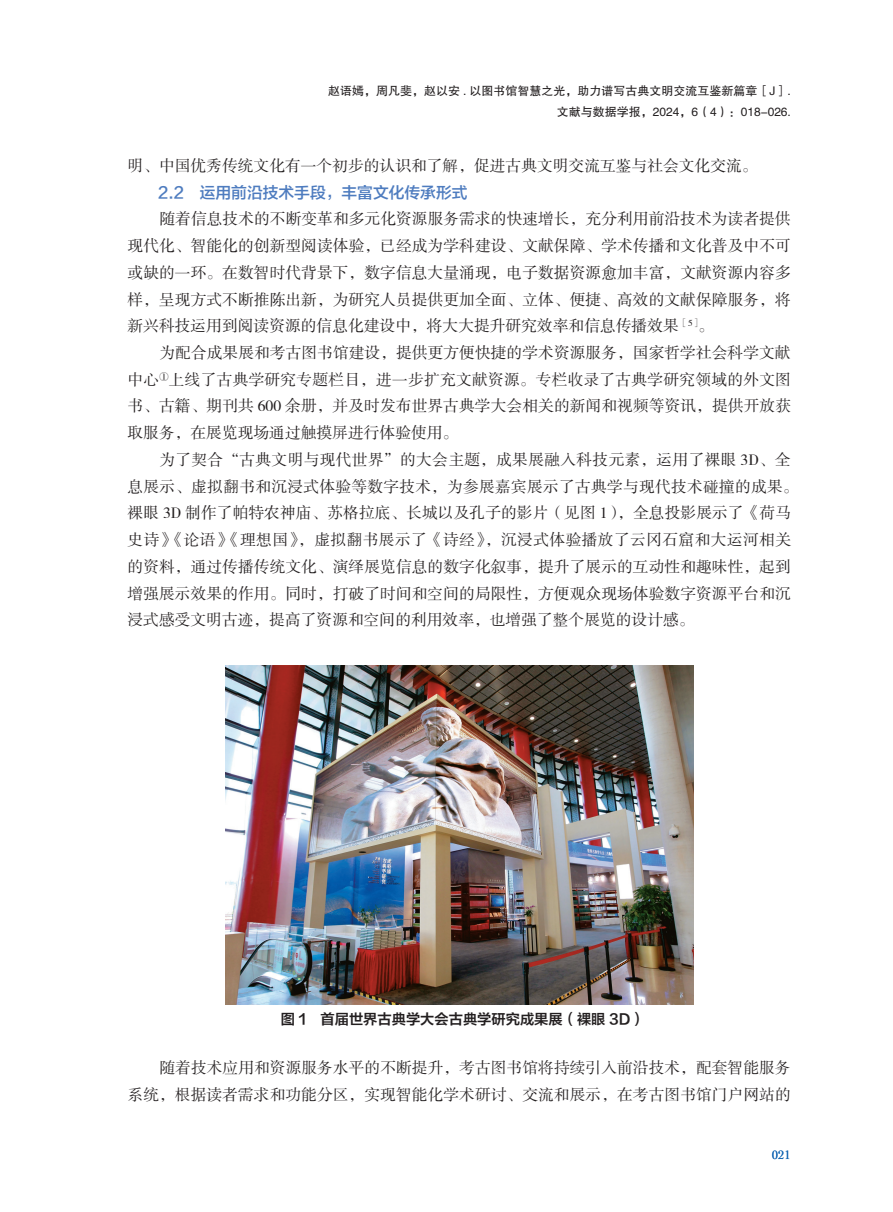
<style>
.page{position:relative;width:893px;height:1212px;background:#fff}
.page>*{position:absolute;margin:0;border:0;box-sizing:border-box;transform-origin:0 0}
.t1{font:15.75px/26.7px "FZSSK GBK1 0";letter-spacing:.005em;color:#231f20;text-align:justify}
.t2{font:15.75px "FZLTZHK GBK1 0";color:#4e7cbf}
.t3{font:14.25px "FZLTZCHK GBK1 0";color:#231f20}
.t4{font:12.75px "Cochin";color:#1768b4}
.t5{font:12px/20.4px "FZHTK GBK1 0";color:#231f20;text-align:right}
</style>
<div class="page">
<img style="left:225px;top:665px;width:468px;height:340px">
<p class="t5" style="left:328px;top:81px;width:464px">赵语嫣，周凡斐，赵以安 . 以图书馆智慧之光，助力谱写古典文明交流互鉴新篇章［J］.文献与数据学报，2024，6（4）：018-026.</p>
<p class="t1" style="left:128px;top:153px;width:631px">明、中国优秀传统文化有一个初步的认识和了解，促进古典文明交流互鉴与社会文化交流。</p>
<p class="t2" style="left:158px;top:183px;width:311px">2.2 运用前沿技术手段，丰富文化传承形式</p>
<p class="t1" style="left:128px;top:206px;width:665px;text-indent:32px">随着信息技术的不断变革和多元化资源服务需求的快速增长，充分利用前沿技术为读者提供现代化、智能化的创新型阅读体验，已经成为学科建设、文献保障、学术传播和文化普及中不可或缺的一环。在数智时代背景下，数字信息大量涌现，电子数据资源愈加丰富，文献资源内容多样，呈现方式不断推陈出新，为研究人员提供更加全面、立体、便捷、高效的文献保障服务，将新兴科技运用到阅读资源的信息化建设中，将大大提升研究效率和信息传播效果<sup>［5］</sup>。</p>
<p class="t1" style="left:128px;top:340px;width:665px;text-indent:32px">为配合成果展和考古图书馆建设，提供更方便快捷的学术资源服务，国家哲学社会科学文献中心<sup>①</sup>上线了古典学研究专题栏目，进一步扩充文献资源。专栏收录了古典学研究领域的外文图书、古籍、期刊共 600 余册，并及时发布世界古典学大会相关的新闻和视频等资讯，提供开放获取服务，在展览现场通过触摸屏进行体验使用。</p>
<p class="t1" style="left:128px;top:447px;width:673px;text-align:left;text-indent:32px">为了契合“古典文明与现代世界”的大会主题，成果展融入科技元素，运用了裸眼 3D、全息展示、虚拟翻书和沉浸式体验等数字技术，为参展嘉宾展示了古典学与现代技术碰撞的成果。裸眼 3D 制作了帕特农神庙、苏格拉底、长城以及孔子的影片（见图 1），全息投影展示了《荷马史诗》《论语》《理想国》，虚拟翻书展示了《诗经》，沉浸式体验播放了云冈石窟和大运河相关的资料，通过传播传统文化、演绎展览信息的数字化叙事，提升了展示的互动性和趣味性，起到增强展示效果的作用。同时，打破了时间和空间的局限性，方便观众现场体验数字资源平台和沉浸式感受文明古迹，提高了资源和空间的利用效率，也增强了整个展览的设计感。</p>
<p class="t3" style="left:281px;top:1011px;width:365px">图 1 首届世界古典学大会古典学研究成果展（裸眼 3D）</p>
<p class="t1" style="left:128px;top:1055px;width:665px;text-align:right">随着技术应用和资源服务水平的不断提升，考古图书馆将持续引入前沿技术，配套智能服务<br>系统，根据读者需求和功能分区，实现智能化学术研讨、交流和展示，在考古图书馆门户网站的</p>
<p class="t4" style="left:772px;top:1146px;width:21px">021</p>
</div>
